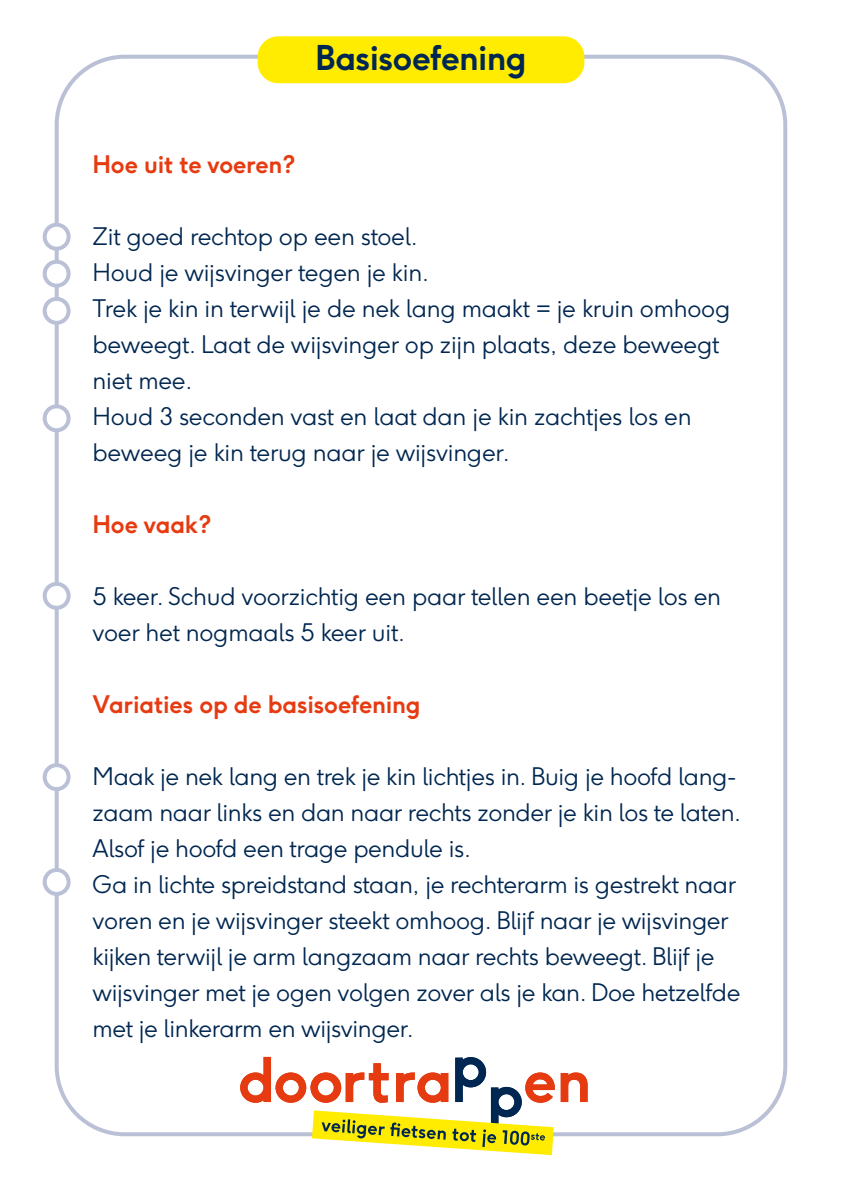
<style>
.page{position:relative;width:842px;height:1191px;background:#fff}
.page>*{position:absolute;margin:0;border:0;box-sizing:border-box;transform-origin:0 0}
.t1{font:700 33.8px "F37 Ginger";letter-spacing:-.02em;color:#002751}
.t2{font:300 24px/36px "F37 Ginger";letter-spacing:-.015em;color:#002751}
.t3{font:700 24px "F37 Ginger";letter-spacing:-.01em;color:#e63b11}
</style>
<div class="page">
<svg style="left:240px;top:1056px;width:348px;height:99px"></svg>
<div style="left:43px;top:223px;width:28px;height:28px;border:4px solid #bac1d6;border-radius:50%"></div>
<div style="left:43px;top:297px;width:28px;height:28px;border:4px solid #bac1d6;border-radius:50%"></div>
<div style="left:43px;top:260px;width:28px;height:28px;border:4px solid #bac1d6;border-radius:50%"></div>
<div style="left:43px;top:404px;width:28px;height:28px;border:4px solid #bac1d6;border-radius:50%"></div>
<div style="left:43px;top:763px;width:28px;height:28px;border:4px solid #bac1d6;border-radius:50%"></div>
<div style="left:43px;top:868px;width:28px;height:28px;border:4px solid #bac1d6;border-radius:50%"></div>
<div style="left:43px;top:582px;width:28px;height:28px;border:4px solid #bac1d6;border-radius:50%"></div>
<div style="left:258px;top:36px;width:326px;height:47px;background:#ffec00;border-radius:21px"></div>
<h1 class="t1" style="left:315px;top:36px;width:213px">Basisoefening</h1>
<p class="t3" style="left:93px;top:149px;width:204px">Hoe uit te voeren?</p>
<p class="t2" style="left:93px;top:218px;width:639px">Zit goed rechtop op een stoel.<br>Houd je wijsvinger tegen je kin.<br>Trek je kin in terwijl je de nek lang maakt = je kruin omhoog beweegt. Laat de wijsvinger op zijn plaats, deze beweegt niet mee.<br>Houd 3 seconden vast en laat dan je kin zachtjes los en beweeg je kin terug naar je wijsvinger.</p>
<p class="t3" style="left:93px;top:509px;width:120px">Hoe vaak?</p>
<p class="t2" style="left:93px;top:578px;width:630px">5 keer. Schud voorzichtig een paar tellen een beetje los en voer het nogmaals 5 keer uit.</p>
<p class="t3" style="left:93px;top:689px;width:330px">Variaties op de basisoefening</p>
<p class="t2" style="left:93px;top:758px;width:650px">Maak je nek lang en trek je kin lichtjes in. Buig je hoofd lang&shy;zaam naar links en dan naar rechts zonder je kin los te laten.<br>Alsof je hoofd een trage pendule is.<br>Ga in lichte spreidstand staan, je rechterarm is gestrekt naar voren en je wijsvinger steekt omhoog. Blijf naar je wijsvinger kijken terwijl je arm langzaam naar rechts beweegt. Blijf je wijsvinger met je ogen volgen zover als je kan. Doe hetzelfde met je linkerarm en wijsvinger.</p>
</div>
